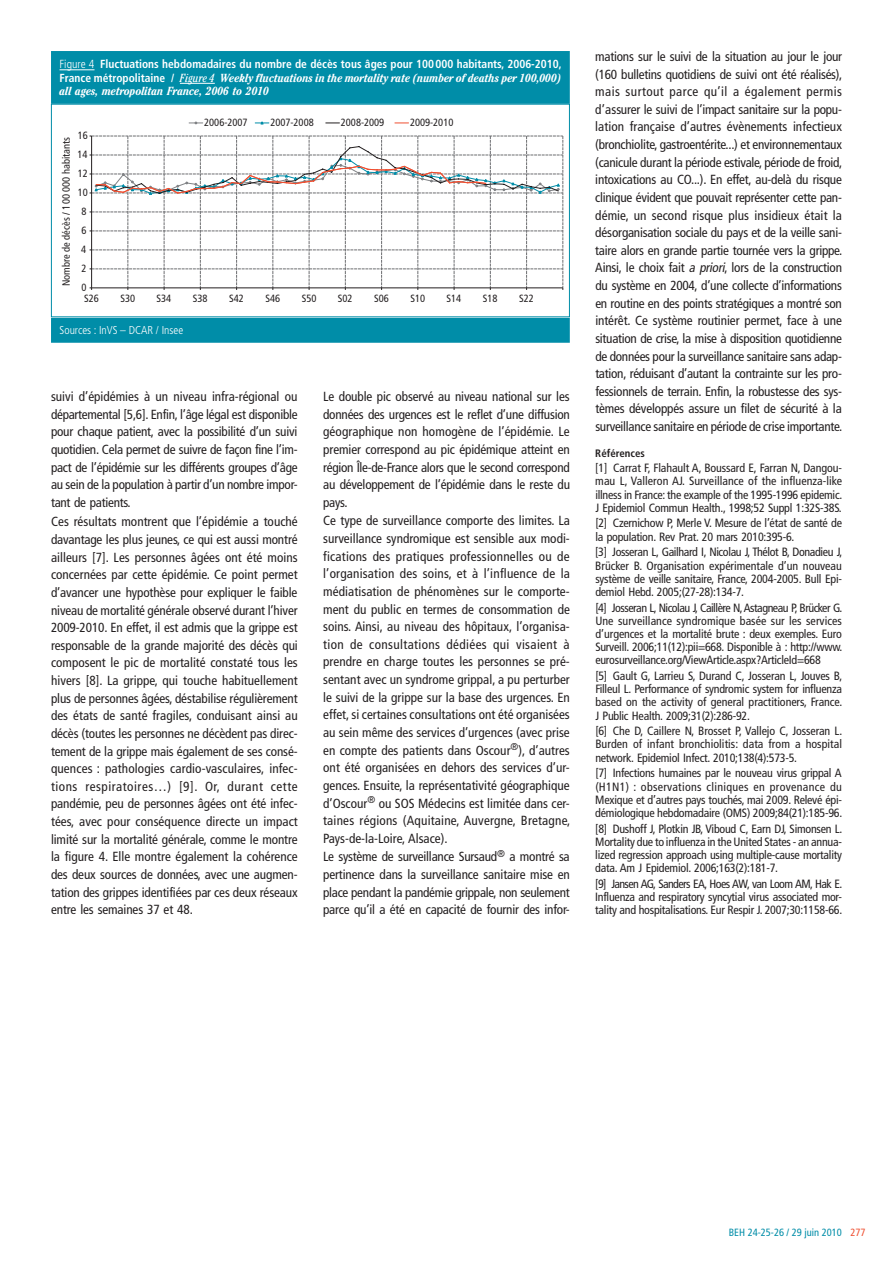
<style>
.page{position:relative;width:893px;height:1263px;background:#fff}
.page>*{position:absolute;margin:0;border:0;box-sizing:border-box;transform-origin:0 0}
.t1{font:condensed 13.2px/17.5px "Frutiger";letter-spacing:-.01em;color:#231f20;text-align:justify}
.t2{font:condensed 12px/13.2px "Frutiger";letter-spacing:-.02em;color:#231f20;text-align:justify}
.t3{font:italic 700 condensed 11.7px/13.5px "Cheltenham";letter-spacing:-.01em;color:#fff}
.t4{font:700 condensed 11.7px "Frutiger";color:#fff}
.t5{font:300 condensed 11.4px "Frutiger";color:#fff}
.t6{font:700 condensed 10.8px "Frutiger";color:#231f20}
.t7{font:condensed 10.5px "Frutiger";color:#231f20}
.t8{font:condensed 10.5px "Frutiger";color:#008da8}
.s1{font-weight:300}
.s2{font-family:"Frutiger";font-style:normal}
.s3{font-weight:400}
.s4{font-style:italic}
.s5{color:#ef5032}
</style>
<div class="page">
<div style="left:51px;top:51px;width:519px;height:292px;background:#008da8"></div>
<hr style="left:60px;top:70px;width:34px;height:1px;background:#fff">
<hr style="left:180px;top:83px;width:35px;height:1px;background:#fff">
<div style="left:51px;top:104px;width:518px;height:213px;background:#fff"></div>
<svg style="left:90px;top:136px;width:473px;height:154px"></svg>
<svg style="left:189px;top:121px;width:14px;height:4px"></svg>
<svg style="left:255px;top:121px;width:14px;height:4px"></svg>
<svg style="left:326px;top:123px;width:13px;height:1px"></svg>
<svg style="left:395px;top:123px;width:14px;height:1px"></svg>
<p class="t4" style="left:60px;top:57px;width:504px"><span class="s1">Figure 4</span> Fluctuations hebdomadaires du nombre de décès tous âges pour 100000 habitants, 2006-2010,</p>
<p class="t3" style="left:60px;top:71px;width:503px"><span class="s2">France métropolitaine /</span> <span class="s3">Figure 4</span> Weekly fluctuations in the mortality rate (number of deaths per 100,000) all ages, metropolitan France, 2006 to 2010</p>
<p class="t7" style="left:60px;top:286px;width:151px;rotate:-90deg">Nombre de décès / 100 000 habitants</p>
<p class="t7" style="left:78px;top:129px;width:12px">16</p>
<p class="t7" style="left:77px;top:148px;width:12px">14</p>
<p class="t7" style="left:78px;top:167px;width:12px">12</p>
<p class="t7" style="left:78px;top:186px;width:12px">10</p>
<p class="t7" style="left:82px;top:205px;width:7px">8</p>
<p class="t7" style="left:82px;top:224px;width:7px">6</p>
<p class="t7" style="left:81px;top:243px;width:7px">4</p>
<p class="t7" style="left:82px;top:262px;width:7px">2</p>
<p class="t7" style="left:82px;top:281px;width:7px">0</p>
<p class="t7" style="left:204px;top:116px;width:45px">2006-2007</p>
<p class="t7" style="left:270px;top:116px;width:45px">2007-2008</p>
<p class="t7" style="left:341px;top:116px;width:45px">2008-2009</p>
<p class="t7" style="left:410px;top:116px;width:45px">2009-2010</p>
<p class="t7" style="left:84px;top:293px;width:16px">S26</p>
<p class="t7" style="left:120px;top:293px;width:16px">S30</p>
<p class="t7" style="left:156px;top:293px;width:16px">S34</p>
<p class="t7" style="left:193px;top:293px;width:16px">S38</p>
<p class="t7" style="left:229px;top:293px;width:16px">S42</p>
<p class="t7" style="left:265px;top:293px;width:16px">S46</p>
<p class="t7" style="left:302px;top:293px;width:16px">S50</p>
<p class="t7" style="left:338px;top:293px;width:16px">S02</p>
<p class="t7" style="left:374px;top:293px;width:16px">S06</p>
<p class="t7" style="left:410px;top:293px;width:16px">S10</p>
<p class="t7" style="left:446px;top:293px;width:16px">S14</p>
<p class="t7" style="left:483px;top:293px;width:16px">S18</p>
<p class="t7" style="left:519px;top:293px;width:16px">S22</p>
<p class="t5" style="left:60px;top:324px;width:125px">Sources : InVS – DCAR / Insee</p>
<p class="t1" style="left:51px;top:388px;width:248px">suivi d’épidémies à un niveau infra-régional ou départemental [5,6]. Enfin, l’âge légal est disponible pour chaque patient, avec la possibilité d’un suivi quotidien. Cela permet de suivre de façon fine l’im&shy;pact de l’épidémie sur les différents groupes d’âge au sein de la population à partir d’un nombre impor&shy;tant de patients.</p>
<p class="t1" style="left:51px;top:513px;width:248px">Ces résultats montrent que l’épidémie a touché davantage les plus jeunes, ce qui est aussi montré ailleurs [7]. Les personnes âgées ont été moins concernées par cette épidémie. Ce point permet d’avancer une hypothèse pour expliquer le faible niveau de mortalité générale observé durant l’hiver 2009-2010. En effet, il est admis que la grippe est responsable de la grande majorité des décès qui composent le pic de mortalité constaté tous les hivers [8]. La grippe, qui touche habituellement plus de personnes âgées, déstabilise régulièrement des états de santé fragiles, conduisant ainsi au décès (toutes les personnes ne décèdent pas direc&shy;tement de la grippe mais également de ses consé&shy;quences : pathologies cardio-vasculaires, infec&shy;tions respiratoires…) [9]. Or, durant cette pandémie, peu de personnes âgées ont été infec&shy;tées, avec pour conséquence directe un impact limité sur la mortalité générale, comme le montre la figure 4. Elle montre également la cohérence des deux sources de données, avec une augmen&shy;tation des grippes identifiées par ces deux réseaux entre les semaines 37 et 48.</p>
<p class="t1" style="left:323px;top:388px;width:249px;text-align:left">Le double pic observé au niveau national sur les données des urgences est le reflet d’une diffusion géographique non homogène de l’épidémie. Le premier correspond au pic épidémique atteint en région Île-de-France alors que le second correspond au développement de l’épidémie dans le reste du pays.<br>Ce type de surveillance comporte des limites. La surveillance syndromique est sensible aux modi&shy;fications des pratiques professionnelles ou de l’organisation des soins, et à l’influence de la médiatisation de phénomènes sur le comporte&shy;ment du public en termes de consommation de soins. Ainsi, au niveau des hôpitaux, l’organisa&shy;tion de consultations dédiées qui visaient à prendre en charge toutes les personnes se pré&shy;sentant avec un syndrome grippal, a pu perturber le suivi de la grippe sur la base des urgences. En effet, si certaines consultations ont été organisées au sein même des services d’urgences (avec prise en compte des patients dans Oscour<sup>®</sup>), d’autres ont été organisées en dehors des services d’ur&shy;gences. Ensuite, la représentativité géographique d’Oscour<sup>®</sup> ou SOS Médecins est limitée dans cer&shy;taines régions (Aquitaine, Auvergne, Bretagne, Pays-de-la-Loire, Alsace).<br>Le système de surveillance Sursaud<sup>®</sup> a montré sa pertinence dans la surveillance sanitaire mise en place pendant la pandémie grippale, non seulement parce qu’il a été en capacité de fournir des infor-</p>
<p class="t1" style="left:595px;top:48px;width:249px;text-align:left">mations sur le suivi de la situation au jour le jour (160 bulletins quotidiens de suivi ont été réalisés), mais surtout parce qu’il a également permis d’assurer le suivi de l’impact sanitaire sur la popu&shy;lation française d’autres évènements infectieux (bronchiolite, gastroentérite... ) et environnementaux (canicule durant la période estivale, période de froid, intoxications au CO... ). En effet, au-delà du risque clinique évident que pouvait représenter cette pan&shy;démie, un second risque plus insidieux était la désorganisation sociale du pays et de la veille sani&shy;taire alors en grande partie tournée vers la grippe.<br>Ainsi, le choix fait <span class="s4">a priori</span>, lors de la construction du système en 2004, d’une collecte d’informations en routine en des points stratégiques a montré son intérêt. Ce système routinier permet, face à une situation de crise, la mise à disposition quotidienne de données pour la surveillance sanitaire sans adap&shy;tation, réduisant d’autant la contrainte sur les pro&shy;fessionnels de terrain. Enfin, la robustesse des sys&shy;tèmes développés assure un filet de sécurité à la surveillance sanitaire en période de crise importante.</p>
<p class="t6" style="left:595px;top:446px;width:51px">Références</p>
<p class="t2" style="left:595px;top:461px;width:248px">[1] Carrat F, Flahault A, Boussard E, Farran N, Dangou&shy;mau L, Valleron AJ. Surveillance of the influenza-like illness in France: the example of the 1995-1996 epidemic.<br>J Epidemiol Commun Health., 1998;52 Suppl 1:32S-38S.</p>
<p class="t2" style="left:595px;top:517px;width:248px">[2] Czernichow P, Merle V. Mesure de l’état de santé de la population. Rev Prat. 20 mars 2010:395-6.</p>
<p class="t2" style="left:595px;top:546px;width:249px">[3] Josseran L, Gailhard I, Nicolau J, Thélot B, Donadieu J, Brücker B. Organisation expérimentale d’un nouveau système de veille sanitaire, France, 2004-2005. Bull Epi&shy;demiol Hebd. 2005;(27-28):134-7.</p>
<p class="t2" style="left:595px;top:601px;width:248px">[4] Josseran L, Nicolau J, Caillère N, Astagneau P, Brücker G.<br>Une surveillance syndromique basée sur les services d’urgences et la mortalité brute : deux exemples. Euro Surveill. 2006;11(12):pii=668. Disponible à : http://www. eurosurveillance.org/ViewArticle.aspx?ArticleId=668</p>
<p class="t2" style="left:595px;top:669px;width:248px;text-align:left">[5] Gault G, Larrieu S, Durand C, Josseran L, Jouves B, Filleul L. Performance of syndromic system for influenza based on the activity of general practitioners, France.<br>J Public Health. 2009;31(2):286-92.</p>
<p class="t2" style="left:595px;top:725px;width:248px;text-align:left">[6] Che D, Caillere N, Brosset P, Vallejo C, Josseran L.<br>Burden of infant bronchiolitis: data from a hospital network. Epidemiol Infect. 2010;138(4):573-5.</p>
<p class="t2" style="left:595px;top:767px;width:248px">[7] Infections humaines par le nouveau virus grippal A (H1N1) : observations cliniques en provenance du Mexique et d’autres pays touchés, mai 2009. Relevé épi&shy;démiologique hebdomadaire (OMS) 2009;84(21):185-96.</p>
<p class="t2" style="left:595px;top:822px;width:248px">[8] Dushoff J, Plotkin JB, Viboud C, Earn DJ, Simonsen L.<br>Mortality due to influenza in the United States - an annua&shy;lized regression approach using multiple-cause mortality data. Am J Epidemiol. 2006;163(2):181-7.</p>
<p class="t2" style="left:595px;top:877px;width:248px">[9] Jansen AG, Sanders EA, Hoes AW, van Loom AM, Hak E.<br>Influenza and respiratory syncytial virus associated mor&shy;tality and hospitalisations. Eur Respir J. 2007;30:1158-66.</p>
<p class="t8" style="left:729px;top:1226px;width:138px">BEH 24-25-26 / 29 juin 2010 <span class="s5">277</span></p>
</div>
